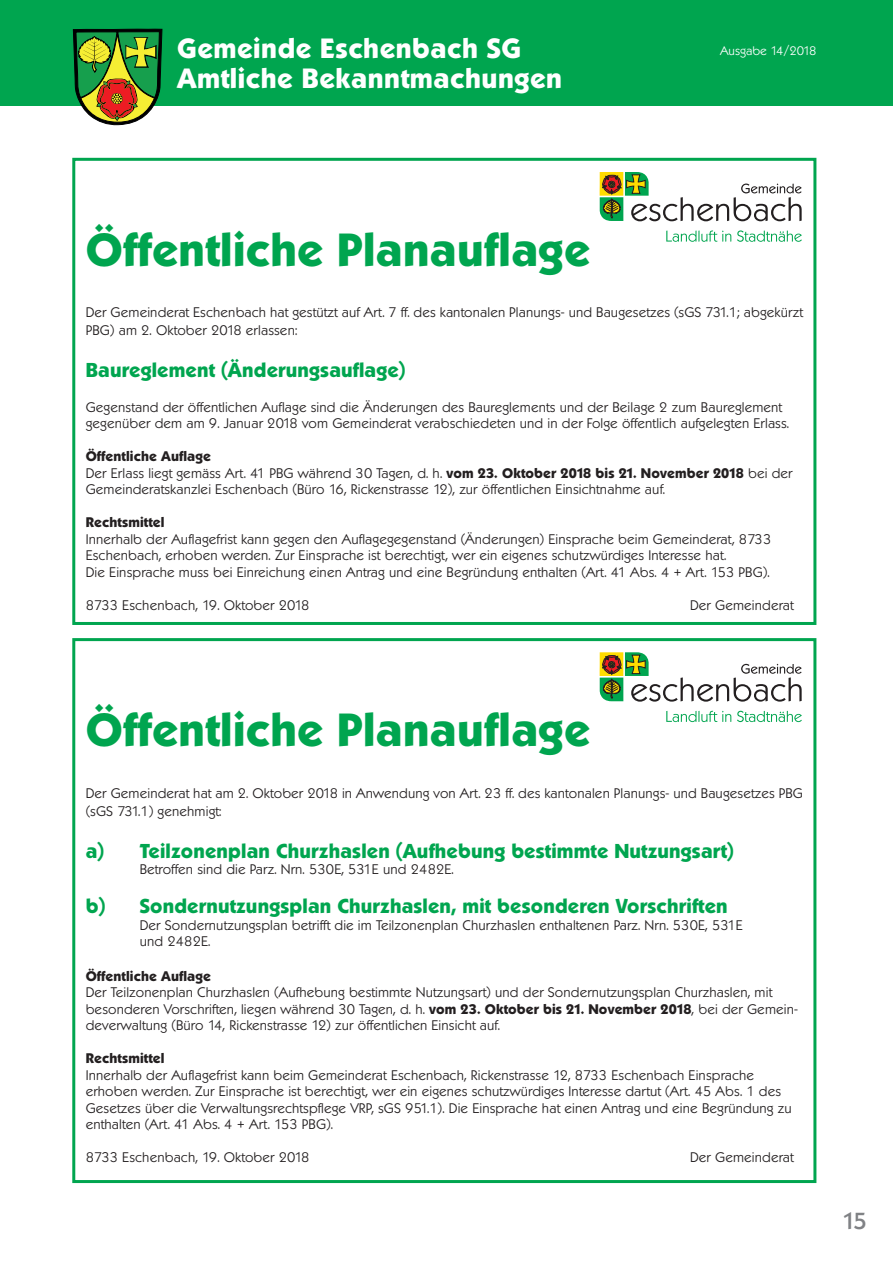
<style>
.page{position:relative;width:893px;height:1263px;background:#fff}
.page>*{position:absolute;margin:0;border:0;box-sizing:border-box;transform-origin:0 0}
.t1{font:700 45px "Koblenz TS";letter-spacing:.01em;color:#00a54f}
.t2{font:700 27px/30px "Koblenz TS";letter-spacing:.02em;color:#fff}
.t3{font:500 22.5px "Koblenz TS";color:#808285}
.t4{font:700 19.5px "Koblenz TS";letter-spacing:.01em;color:#00a54f}
.t5{font:300 13.5px/16.5px "Koblenz TS";letter-spacing:.01em;color:#231f20}
.t6{font:700 13.5px "Koblenz TS";letter-spacing:.01em;color:#231f20}
.t7{font:300 12px "Koblenz TS";color:#fff}
.s1{font-weight:700}
</style>
<div class="page">
<div style="left:0;top:0;width:893px;height:106px;background:#00a54f"></div>
<svg style="left:73px;top:28px;width:89px;height:97px;background:#748b3e"></svg>
<div style="left:72px;top:158px;width:744px;height:467px;background:#fff;border:3px solid #00a54f"></div>
<svg style="left:600px;top:172px;width:202px;height:70px"></svg>
<div style="left:72px;top:638px;width:744px;height:545px;background:#fff;border:3px solid #00a54f"></div>
<svg style="left:600px;top:652px;width:202px;height:70px"></svg>
<h2 class="t2" style="left:177px;top:33px;width:386px">Gemeinde Eschenbach SG<br>Amtliche Bekanntmachungen</h2>
<p class="t7" style="left:720px;top:43px;width:98px">Ausgabe 14/2018</p>
<h1 class="t1" style="left:86px;top:222px;width:506px">Öffentliche Planauflage</h1>
<p class="t5" style="left:86px;top:303px;width:719px;line-height:18px">Der Gemeinderat Eschenbach hat gestützt auf Art. 7 ff. des kantonalen Planungs- und Baugesetzes (sGS 731.1; abgekürzt<br>PBG) am 2. Oktober 2018 erlassen:</p>
<h3 class="t4" style="left:86px;top:358px;width:321px">Baureglement (Änderungsauflage)</h3>
<p class="t5" style="left:86px;top:399px;width:705px">Gegenstand der öffentlichen Auflage sind die Änderungen des Baureglements und der Beilage 2 zum Baureglement gegenüber dem am 9. Januar 2018 vom Gemeinderat verabschiedeten und in der Folge öffentlich aufgelegten Erlass.</p>
<p class="t5" style="left:86px;top:448px;width:708px"><span class="s1">Öffentliche Auflage<br></span>Der Erlass liegt gemäss Art. 41 PBG während 30 Tagen, d. h. <span class="s1">vom 23. Oktober 2018 bis 21. November 2018</span> bei der<br>Gemeinderatskanzlei Eschenbach (Büro 16, Rickenstrasse 12), zur öffentlichen Einsichtnahme auf.</p>
<p class="t6" style="left:86px;top:514px;width:80px">Rechtsmittel</p>
<p class="t5" style="left:86px;top:531px;width:687px">Innerhalb der Auflagefrist kann gegen den Auflagegegenstand (Änderungen) Einsprache beim Gemeinderat, 8733<br>Eschenbach, erhoben werden. Zur Einsprache ist berechtigt, wer ein eigenes schutzwürdiges Interesse hat.<br>Die Einsprache muss bei Einreichung einen Antrag und eine Begründung enthalten (Art. 41 Abs. 4 + Art. 153 PBG).</p>
<p class="t5" style="left:86px;top:597px;width:225px">8733 Eschenbach, 19. Oktober 2018</p>
<p class="t5" style="left:690px;top:597px;width:105px">Der Gemeinderat</p>
<h1 class="t1" style="left:86px;top:702px;width:506px">Öffentliche Planauflage</h1>
<p class="t5" style="left:86px;top:784px;width:719px;line-height:18px">Der Gemeinderat hat am 2. Oktober 2018 in Anwendung von Art. 23 ff. des kantonalen Planungs- und Baugesetzes PBG (sGS 731.1) genehmigt:</p>
<h3 class="t4" style="left:86px;top:838px;width:650px">a) Teilzonenplan Churzhaslen (Aufhebung bestimmte Nutzungsart)</h3>
<p class="t5" style="left:140px;top:861px;width:316px">Betroffen sind die Parz. Nrn. 530E, 531E und 2482E.</p>
<h3 class="t4" style="left:86px;top:894px;width:643px">b) Sondernutzungsplan Churzhaslen, mit besonderen Vorschriften</h3>
<p class="t5" style="left:140px;top:916px;width:605px">Der Sondernutzungsplan betrifft die im Teilzonenplan Churzhaslen enthaltenen Parz. Nrn. 530E, 531E und 2482E.</p>
<p class="t6" style="left:86px;top:967px;width:127px">Öffentliche Auflage</p>
<p class="t5" style="left:86px;top:984px;width:714px">Der Teilzonenplan Churzhaslen (Aufhebung bestimmte Nutzungsart) und der Sondernutzungsplan Churzhaslen, mit besonderen Vorschriften, liegen während 30 Tagen, d. h. <span class="s1">vom 23. Oktober bis 21. November 2018</span>, bei der Gemein&shy;deverwaltung (Büro 14, Rickenstrasse 12) zur öffentlichen Einsicht auf.</p>
<p class="t6" style="left:86px;top:1050px;width:80px">Rechtsmittel</p>
<p class="t5" style="left:86px;top:1066px;width:707px">Innerhalb der Auflagefrist kann beim Gemeinderat Eschenbach, Rickenstrasse 12, 8733 Eschenbach Einsprache erhoben werden. Zur Einsprache ist berechtigt, wer ein eigenes schutzwürdiges Interesse dartut (Art. 45 Abs. 1 des Gesetzes über die Verwaltungsrechtspflege VRP, sGS 951.1). Die Einsprache hat einen Antrag und eine Begründung zu enthalten (Art. 41 Abs. 4 + Art. 153 PBG).</p>
<p class="t5" style="left:86px;top:1149px;width:225px">8733 Eschenbach, 19. Oktober 2018</p>
<p class="t5" style="left:690px;top:1149px;width:105px">Der Gemeinderat</p>
<h3 class="t3" style="left:842px;top:1207px;width:27px">15</h3>
</div>
